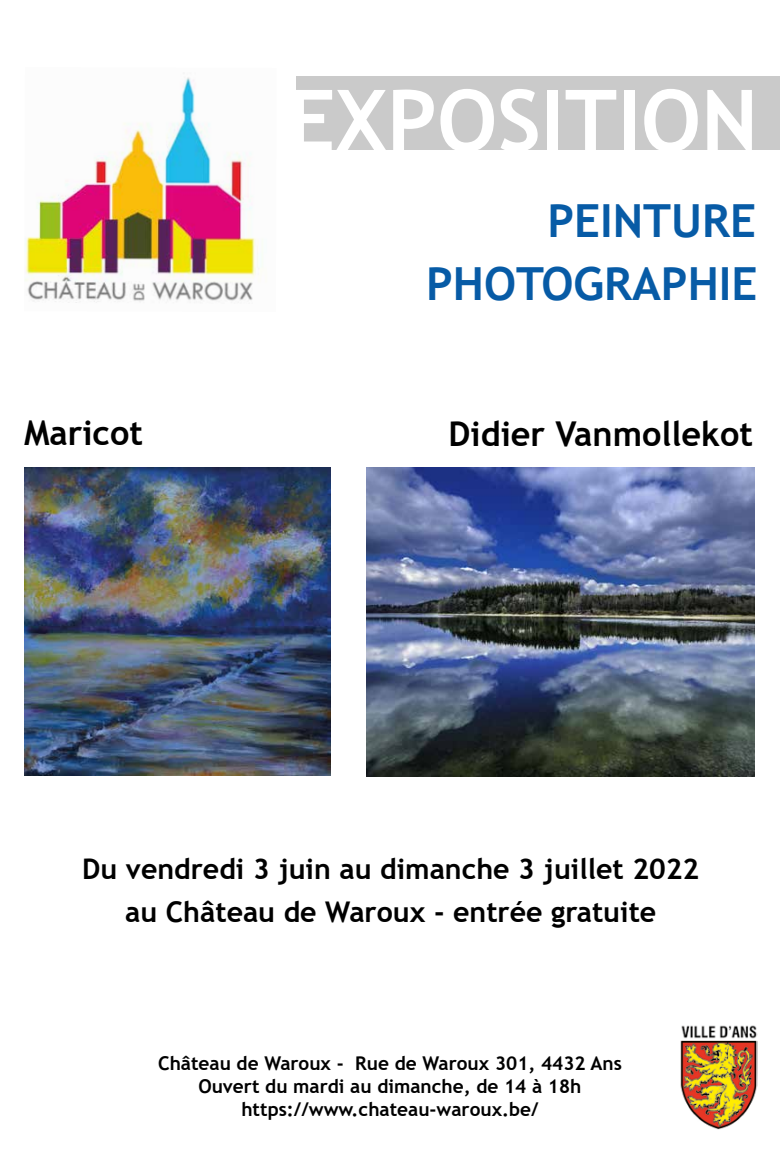
<style>
.page{position:relative;width:780px;height:1170px;background:#fff}
.page>*{position:absolute;margin:0;border:0;box-sizing:border-box;transform-origin:0 0}
.t1{font:700 85.5px "Trebuchet MS";color:#fff}
.t2{font:700 45.62px "Trebuchet MS";color:#075ba6}
.t3{font:700 34.25px "Trebuchet MS";color:#000}
.t4{font:700 28.5px/42.8px "Trebuchet MS";color:#000;text-align:center}
.t5{font:700 19px/22.8px "Trebuchet MS";color:#000;text-align:center}
</style>
<div class="page">
<div style="left:296px;top:76px;width:484px;height:73px;background:#cacaca"></div>
<img style="left:367px;top:468px;width:387px;height:308px">
<img style="left:25px;top:77px;width:233px;height:226px">
<img style="left:25px;top:468px;width:305px;height:307px">
<img style="left:680px;top:1025px;width:77px;height:104px">
<h1 class="t1" style="left:287px;top:67px;width:473px">EXPOSITION</h1>
<h2 class="t2" style="left:547px;top:192px;width:210px">PEINTURE</h2>
<h2 class="t2" style="left:426px;top:256px;width:333px">PHOTOGRAPHIE</h2>
<h3 class="t3" style="left:24px;top:411px;width:120px">Maricot</h3>
<h3 class="t3" style="left:448px;top:412px;width:306px">Didier Vanmollekot</h3>
<h3 class="t4" style="left:82px;top:847px;width:618px">Du vendredi 3 juin au dimanche 3 juillet 2022 au Château de Waroux - entrée gratuite</h3>
<p class="t5" style="left:158px;top:1051px;width:465px">Château de Waroux - Rue de Waroux 301, 4432 Ans<br>Ouvert du mardi au dimanche, de 14 à 18h https://www.chateau-waroux.be/</p>
</div>
